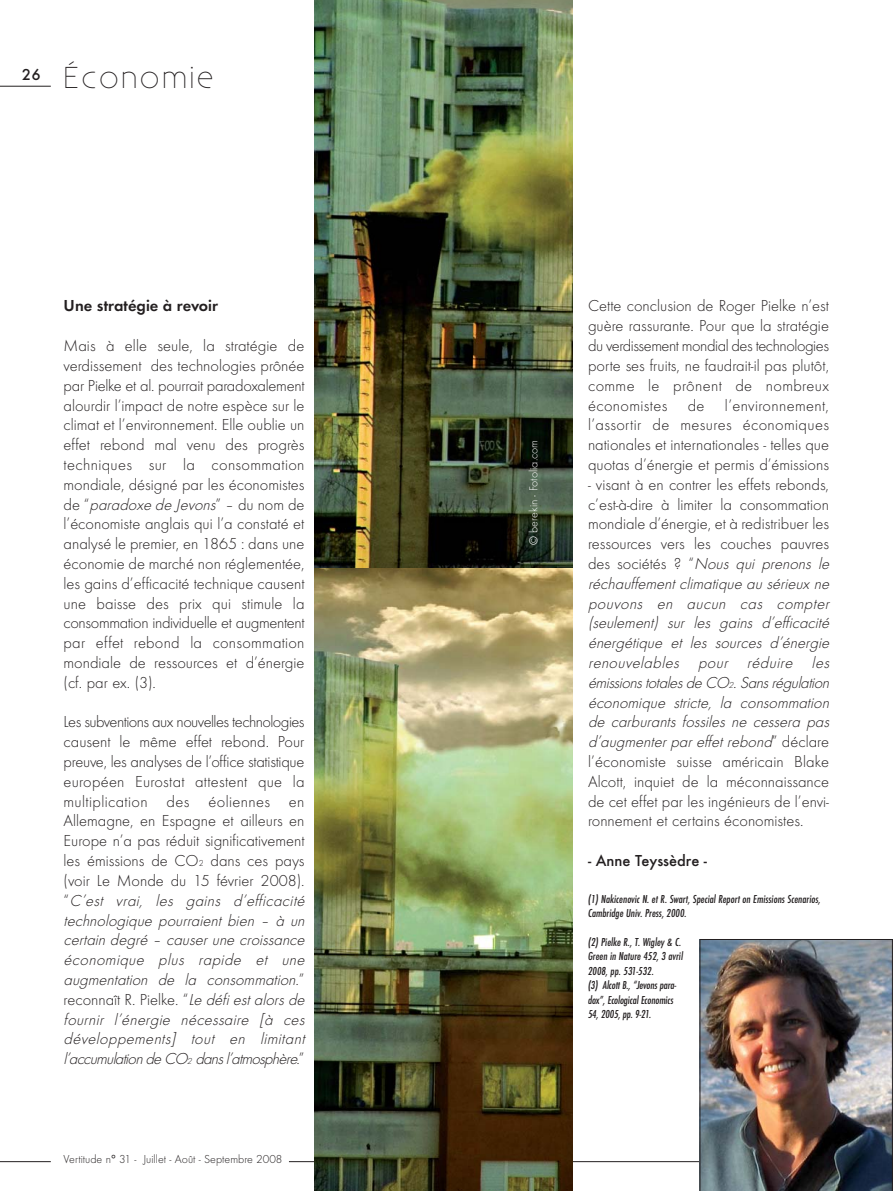
<style>
.page{position:relative;width:893px;height:1191px;background:#fff}
.page>*{position:absolute;margin:0;border:0;box-sizing:border-box;transform-origin:0 0}
.t1{font:300 30px "Existence";letter-spacing:.08em;color:#231f20}
.t2{font:300 16.5px/19.8px "Futura T";color:#231f20;text-align:justify}
.t3{font:italic 300 16.5px/19.8px "Futura T";color:#231f20}
.t4{font:600 16.5px "Futura T";color:#231f20}
.t5{font:500 16.5px "Futura T";color:#231f20}
.t6{font:italic 500 condensed 12px/14.4px "Futura T";color:#231f20}
.t7{font:300 12px "Futura T";color:#231f20}
.t8{font:300 12px "Futura T";color:#fff}
.s1{font-style:italic}
.s2{font-size:9px}
.s3{font-style:italic;font-size:9px}
.s4{font-style:normal}
</style>
<div class="page">
<hr style="left:0;top:86px;width:51px;height:1px;background:#231f20">
<hr style="left:0;top:1161px;width:51px;height:1px;background:#231f20">
<hr style="left:289px;top:1161px;width:604px;height:1px;background:#231f20">
<img style="left:314px;top:0;width:258px;height:568px">
<img style="left:314px;top:568px;width:258px;height:623px">
<img style="left:700px;top:939px;width:193px;height:252px">
<h1 class="t1" style="left:22px;top:61px;width:193px"><sup>26</sup> Économie</h1>
<p class="t4" style="left:64px;top:298px;width:156px">Une stratégie à revoir</p>
<p class="t2" style="left:64px;top:336px;width:243px">Mais à elle seule, la stratégie de verdissement des technologies prônée par Pielke et al. pourrait paradoxalement alourdir l’impact de notre espèce sur le climat et l’environnement. Elle oublie un effet rebond mal venu des progrès techniques sur la consommation mondiale, désigné par les économistes d e “ <span class="s1">paradoxe de Jevons</span>” – d u n o m d e l’économiste anglais qui l’a constaté et analysé le premier, en 1865 : dans une économie de marché non réglementée, les gains d’efficacité technique causent une baisse des prix qui stimule la consommation individuelle et augmentent par effet rebond la consommation mondiale de ressources et d’énergie (cf. par ex. (3).</p>
<p class="t2" style="left:64px;top:712px;width:246px;text-align:left">Les subventions aux nouvelles technologies causent le même effet rebond. Pour preuve, les analyses de l’office statistique européen Eurostat attestent que la multiplication des éoliennes en Allemagne, en Espagne et ailleurs en Europe n’a pas réduit significativement les émissions de CO<span class="s2">2</span> dans ces pays (voir Le Monde du 15 février 2008). “ <span class="s1">C’est vrai, les gains d’efficacité technologique pourraient bien – à un certain degré – causer une croissance économique plus rapide et une augmentation de la consommation.</span>” reconnaît R. Pielke. “<span class="s1">Le défiestalorsde fournir l’énergie nécessaire [à ces développements] tout en limitant l’accumulationdeCO</span><span class="s3">2</span> <span class="s1">dansl’atmosphère</span>. ”</p>
<p class="t7" style="left:64px;top:1153px;width:220px">Vertitude n° 31 - Juillet - Août - Septembre 2008</p>
<p class="t8" style="left:528px;top:545px;width:107px;rotate:-90deg">© berekin - Fotolia.com</p>
<p class="t2" style="left:588px;top:297px;width:242px">Cette conclusion de Roger Pielke n’est guère rassurante. Pour que la stratégie du verdissement mondial des technologies porte ses fruits, ne faudrait-il pas plutôt, comme le prônent de nombreux économistes de l’environnement, l’assortir de mesures économiques nationales et internationales - telles que quotas d’énergie et permis d’émissions</p>
<p class="t3" style="left:588px;top:475px;width:246px"><span class="s4">- visant à en contrer les effets rebonds, c’est-à-dire à limiter la consommation mondiale d’énergie, et à redistribuer les ressources vers les couches pauvres d e s s o c i été s ? “</span> Nous qui prenons le réchauffementclimatique au sérieuxne pouvons en aucun cas compter (seulement) sur les gains d’efficacité énergétique et les sources d’énergie renouvelables pour réduire les émissionstotalesdeCO<span class="s2">2</span>.Sansrégulation économique stricte, la consommation de carburants fossiles ne cessera pas d’augmenterpareffetrebond<span class="s4">” d é c l a re l’économiste suisse américain Blake Alcott, inquiet de la méconnaissance de cet effet par les ingénieurs de l’envi&shy;ronnement et certains économistes.</span></p>
<p class="t5" style="left:588px;top:853px;width:121px">- Anne Teyssèdre -</p>
<p class="t6" style="left:588px;top:892px;width:234px">(1) Nakicenovic N. et R. Swart, Special Report on Emissions Scenarios,<br>Cambridge Univ. Press, 2000.</p>
<p class="t6" style="left:588px;top:935px;width:97px">(2) Pielke R., T. Wigley &amp; C.<br>Green in Nature 452, 3 avril<br>2008, pp. 531-532.<br>(3) Alcott B., “Jevons para&shy;dox”, Ecological Economics<br>54, 2005, pp. 9-21.</p>
</div>
